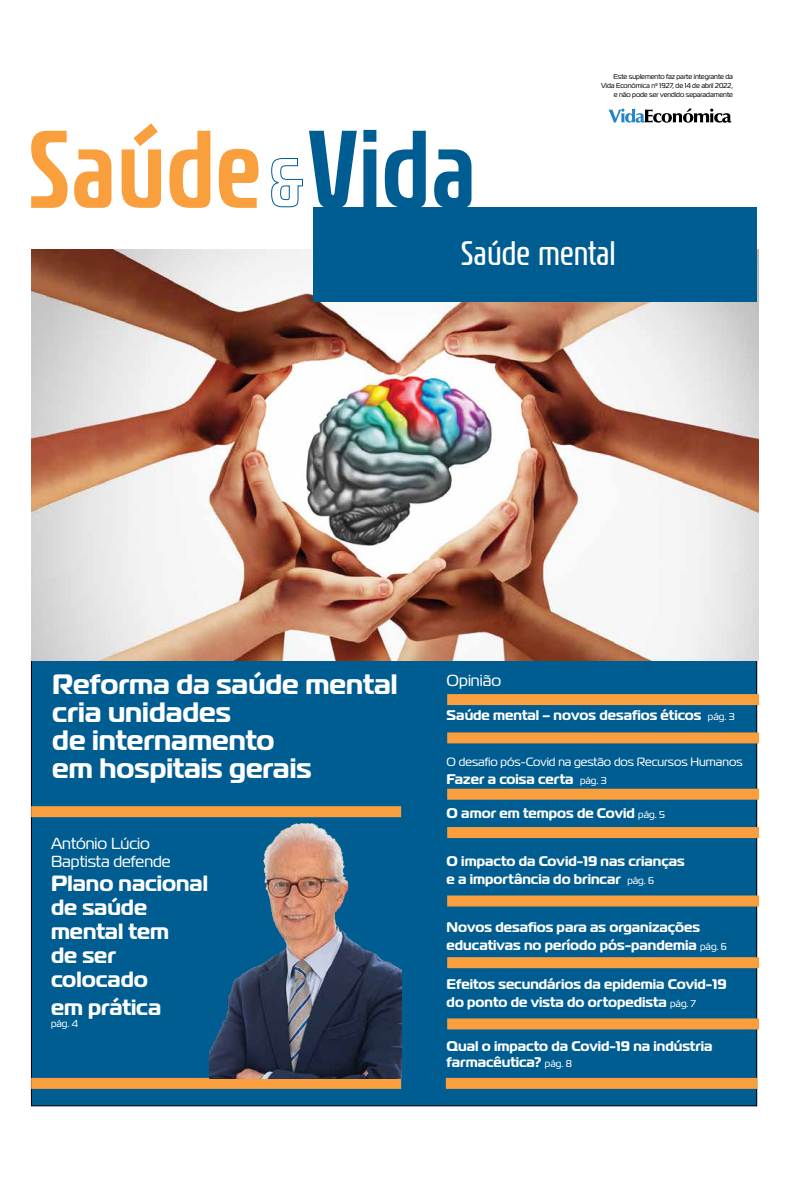
<style>
.page{position:relative;width:791px;height:1177px;background:#fff}
.page>*{position:absolute;margin:0;border:0;box-sizing:border-box;transform-origin:0 0}
.t1{font:34px "Magistral Extra Cond";color:#fff}
.t2{font:700 28px/28px "Magistral";color:#fff}
.t3{font:700 22px/24px "Magistral";color:#fff}
.t4{font:16px/18px "Magistral";color:#fff}
.t5{font:700 14px/18px "Magistral";color:#fff}
.t6{font:12px "Magistral";color:#fff}
.t7{font:10px "Magistral";color:#fff}
.t8{font:7px/9px "Magistral";letter-spacing:-.01em;color:#000;text-align:right}
.s1{font-weight:400;font-size:10px}
</style>
<div class="page">
<svg style="left:608px;top:108px;width:123px;height:15px"></svg>
<svg style="left:31px;top:131px;width:37px;height:77px"></svg>
<svg style="left:74px;top:149px;width:37px;height:59px"></svg>
<svg style="left:122px;top:123px;width:39px;height:85px"></svg>
<svg style="left:169px;top:131px;width:41px;height:77px"></svg>
<svg style="left:219px;top:149px;width:40px;height:59px"></svg>
<svg style="left:271px;top:158px;width:32px;height:50px"></svg>
<svg style="left:309px;top:131px;width:48px;height:76px"></svg>
<svg style="left:363px;top:130px;width:13px;height:77px"></svg>
<svg style="left:385px;top:131px;width:41px;height:76px"></svg>
<svg style="left:434px;top:149px;width:37px;height:58px"></svg>
<div style="left:31px;top:658px;width:726px;height:447px;background:#005d91"></div>
<div style="left:31px;top:1077px;width:370px;height:11px;background:#f99f3e"></div>
<img style="left:31px;top:250px;width:728px;height:410px">
<div style="left:313px;top:207px;width:444px;height:95px;background:#005d91"></div>
<div style="left:446px;top:1077px;width:311px;height:11px;background:#f99f3e"></div>
<div style="left:447px;top:732px;width:312px;height:11px;background:#f99f3e"></div>
<div style="left:447px;top:827px;width:312px;height:11px;background:#f99f3e"></div>
<div style="left:447px;top:957px;width:312px;height:11px;background:#f99f3e"></div>
<div style="left:447px;top:1018px;width:312px;height:11px;background:#f99f3e"></div>
<img style="left:209px;top:817px;width:192px;height:260px">
<div style="left:31px;top:806px;width:370px;height:11px;background:#f99f3e"></div>
<div style="left:447px;top:694px;width:312px;height:11px;background:#f99f3e"></div>
<div style="left:447px;top:788px;width:312px;height:11px;background:#f99f3e"></div>
<div style="left:447px;top:895px;width:312px;height:11px;background:#f99f3e"></div>
<p class="t8" style="left:601px;top:72px;width:133px">Este suplemento faz parte integrante da<br>Vida Económica nº 1927, de 14 de abril 2022, e não pode ser vendido separadamente</p>
<h1 class="t1" style="left:461px;top:232px;width:156px">Saúde mental</h1>
<h2 class="t2" style="left:52px;top:670px;width:347px">Reforma da saúde mental cria unidades<br>de internamento<br>em hospitais gerais</h2>
<p class="t4" style="left:51px;top:834px;width:121px">António Lúcio<br>Baptista defende</p>
<h3 class="t3" style="left:51px;top:871px;width:158px">Plano nacional de saúde mental tem<br>de ser colocado</h3>
<h3 class="t3" style="left:51px;top:995px;width:112px">em prática</h3>
<p class="t7" style="left:51px;top:1017px;width:29px">pág. 4</p>
<p class="t4" style="left:447px;top:671px;width:56px">Opinião</p>
<p class="t5" style="left:447px;top:706px;width:289px">Saúde mental – novos desafios éticos <span class="s1">pág. 3</span></p>
<p class="t6" style="left:447px;top:754px;width:297px">O desafio pós-Covid na gestão dos Recursos Humanos</p>
<p class="t5" style="left:447px;top:770px;width:162px">Fazer a coisa certa <span class="s1">pág. 3</span></p>
<p class="t5" style="left:447px;top:804px;width:220px">O amor em tempos de Covid <span class="s1">pág. 5</span></p>
<p class="t5" style="left:447px;top:852px;width:240px">O impacto da Covid-19 nas crianças e a importância do brincar <span class="s1">pág. 6</span></p>
<p class="t5" style="left:447px;top:918px;width:282px">Novos desafios para as organizações educativas no período pós-pandemia <span class="s1">pág. 6</span></p>
<p class="t5" style="left:447px;top:975px;width:281px">Efeitos secundários da epidemia Covid-19 do ponto de vista do ortopedista <span class="s1">pág. 7</span></p>
<p class="t5" style="left:447px;top:1038px;width:267px;line-height:16px">Qual o impacto da Covid-19 na indústria farmacêutica? <span class="s1">pág. 8</span></p>
</div>
